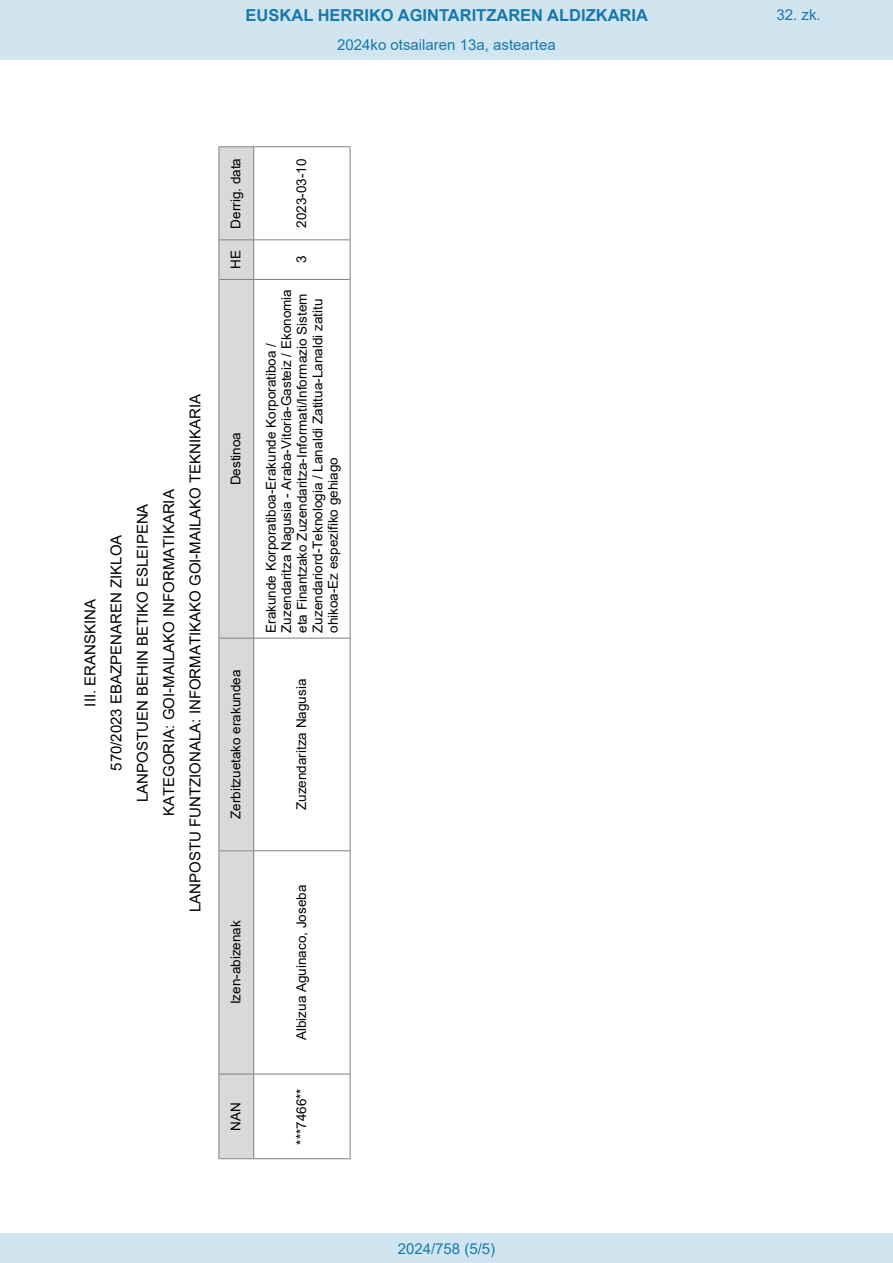
<style>
.page{position:relative;width:893px;height:1263px;background:#fff}
.page>*{position:absolute;margin:0;border:0;box-sizing:border-box;transform-origin:0 0}
.t1{font:700 16.5px "Arial";color:#1879ad}
.t2{font:15px/26.2px "Arial";color:#000;text-align:center}
.Paginacion_Centro{font:15px "Arial";color:#1879ad}
.t3{font:13.5px/15.5px "Arial";color:#000}
</style>
<div class="page">
<div style="left:219px;top:1074px;width:34px;height:84px;background:#d9d9d9"></div>
<div style="left:219px;top:851px;width:34px;height:223px;background:#d9d9d9"></div>
<div style="left:219px;top:638px;width:34px;height:212px;background:#d9d9d9"></div>
<div style="left:219px;top:280px;width:34px;height:358px;background:#d9d9d9"></div>
<div style="left:219px;top:240px;width:34px;height:39px;background:#d9d9d9"></div>
<div style="left:219px;top:147px;width:34px;height:92px;background:#d9d9d9"></div>
<hr style="left:219px;top:1158px;width:131px;height:1px;background:#808080">
<hr style="left:219px;top:1074px;width:34px;height:1px;background:#808080">
<hr style="left:254px;top:1074px;width:96px;height:1px;background:#808080">
<hr style="left:219px;top:850px;width:34px;height:1px;background:#808080">
<hr style="left:254px;top:850px;width:96px;height:1px;background:#808080">
<hr style="left:219px;top:638px;width:34px;height:1px;background:#808080">
<hr style="left:254px;top:638px;width:96px;height:1px;background:#808080">
<hr style="left:219px;top:279px;width:34px;height:1px;background:#808080">
<hr style="left:254px;top:279px;width:96px;height:1px;background:#808080">
<hr style="left:219px;top:239px;width:34px;height:1px;background:#808080">
<hr style="left:254px;top:239px;width:96px;height:1px;background:#808080">
<hr style="left:219px;top:146px;width:131px;height:1px;background:#808080">
<hr style="left:219px;top:146px;width:1px;height:1013px;background:#808080">
<hr style="left:253px;top:147px;width:1px;height:1011px;background:#808080">
<hr style="left:350px;top:146px;width:1px;height:1013px;background:#808080">
<div style="left:0;top:0;width:893px;height:60px;background:#d0e5f0"></div>
<div style="left:0;top:1233px;width:893px;height:30px;background:#d0e5f0"></div>
<p class="t1" style="left:246px;top:3px;width:404px">EUSKAL HERRIKO AGINTARITZAREN ALDIZKARIA</p>
<p class="Paginacion_Centro" style="left:776px;top:5px;width:46px">32. zk.</p>
<p class="Paginacion_Centro" style="left:337px;top:35px;width:220px">2024ko otsailaren 13a, asteartea</p>
<p class="t2" style="left:77px;top:912px;width:520px;rotate:-90deg">III. ERANSKINA<br>570/2023 EBAZPENAREN ZIKLOA<br>LANPOSTUEN BEHIN BETIKO ESLEIPENA<br>KATEGORIA: GOI-MAILAKO INFORMATIKARIA<br>LANPOSTU FUNTZIONALA: INFORMATIKAKO GOI-MAILAKO TEKNIKARIA</p>
<p class="t3" style="left:228px;top:229px;width:72px;rotate:-90deg">Derrig. data</p>
<p class="t3" style="left:228px;top:269px;width:20px;rotate:-90deg">HE</p>
<p class="t3" style="left:228px;top:485px;width:55px;rotate:-90deg">Destinoa</p>
<p class="t3" style="left:228px;top:819px;width:151px;rotate:-90deg">Zerbitzuetako erakundea</p>
<p class="t3" style="left:294px;top:228px;width:71px;rotate:-90deg">2023-03-10</p>
<p class="t3" style="left:294px;top:263px;width:9px;rotate:-90deg">3</p>
<p class="t3" style="left:263px;top:633px;width:345px;rotate:-90deg">Erakunde Korporatiboa-Erakunde Korporatiboa / Zuzendaritza Nagusia - Araba-Vitoria-Gasteiz / Ekonomia eta Finantzako Zuzendaritza-Informati/Informazio Sistem Zuzendariord-Teknologia / Lanaldi Zatitua-Lanaldi zatitu ohikoa-Ez espezifiko gehiago</p>
<p class="t3" style="left:294px;top:810px;width:133px;rotate:-90deg">Zuzendaritza Nagusia</p>
<p class="t3" style="left:228px;top:1004px;width:86px;rotate:-90deg">Izen-abizenak</p>
<p class="t3" style="left:228px;top:1131px;width:30px;rotate:-90deg">NAN</p>
<p class="t3" style="left:294px;top:1040px;width:157px;rotate:-90deg">Albizua Aguinaco, Joseba</p>
<p class="t3" style="left:294px;top:1144px;width:58px;rotate:-90deg">***7466**</p>
<p class="Paginacion_Centro" style="left:398px;top:1238px;width:99px">2024/758 (5/5)</p>
</div>
